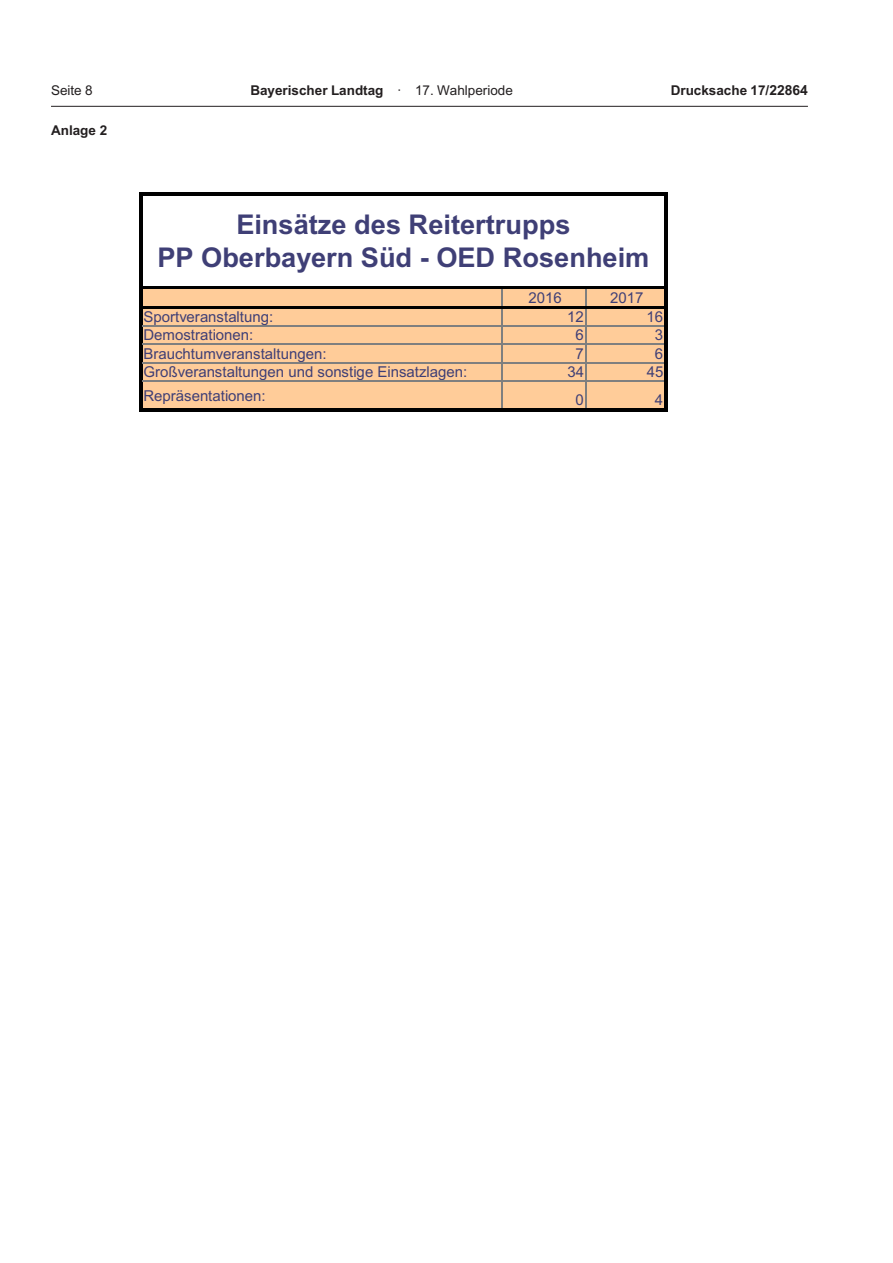
<style>
.page{position:relative;width:893px;height:1263px;background:#fff}
.page>*{position:absolute;margin:0;border:0;box-sizing:border-box;transform-origin:0 0}
.t1{font:700 27.15px/32.8px "Arial";color:#3f3f76;text-align:center}
.t2{font:15px "Arial";color:#3f3f76}
.t3{font:700 13.5px "Arial";color:#231f20}
.t4{font:13.5px "Arial";color:#231f20}
.s1{font-weight:400}
.s2{font-size:13.8px}
</style>
<div class="page">
<hr style="left:51px;top:106px;width:757px;height:1px;background:#231f20">
<div style="left:141px;top:288px;width:525px;height:122px;background:#fc9"></div>
<svg style="left:502px;top:289px;width:1px;height:17px"></svg>
<svg style="left:586px;top:289px;width:1px;height:17px"></svg>
<hr style="left:139px;top:192px;width:4px;height:220px;background:#000">
<hr style="left:502px;top:308px;width:1px;height:100px;background:#7f7f7f">
<hr style="left:586px;top:308px;width:1px;height:100px;background:#7f7f7f">
<hr style="left:664px;top:196px;width:4px;height:216px;background:#000">
<hr style="left:143px;top:192px;width:525px;height:4px;background:#000">
<hr style="left:143px;top:286px;width:521px;height:3px;background:#000">
<hr style="left:143px;top:306px;width:521px;height:2px;background:#000">
<hr style="left:143px;top:325px;width:521px;height:1px;background:#7f7f7f">
<hr style="left:143px;top:344px;width:521px;height:1px;background:#7f7f7f">
<hr style="left:143px;top:362px;width:521px;height:1px;background:#7f7f7f">
<hr style="left:143px;top:381px;width:521px;height:1px;background:#7f7f7f">
<hr style="left:143px;top:408px;width:525px;height:4px;background:#000">
<p class="t4" style="left:51px;top:81px;width:43px">Seite 8</p>
<p class="t3" style="left:250px;top:81px;width:264px">Bayerischer Landtag <span class="s1">· 17. Wahlperiode</span></p>
<p class="t3" style="left:671px;top:81px;width:139px">Drucksache 17/<span class="s2">22864</span></p>
<p class="t3" style="left:51px;top:121px;width:58px">Anlage 2</p>
<h1 class="t1" style="left:158px;top:208px;width:493px">Einsätze des Reitertrupps<br>PP Oberbayern Süd - OED Rosenheim</h1>
<p class="t2" style="left:528px;top:287px;width:35px">2016</p>
<p class="t2" style="left:610px;top:287px;width:35px">2017</p>
<p class="t2" style="left:144px;top:306px;width:131px">Sportveranstaltung:</p>
<p class="t2" style="left:567px;top:306px;width:18px">12</p>
<p class="t2" style="left:646px;top:306px;width:18px">16</p>
<p class="t2" style="left:144px;top:325px;width:111px">Demostrationen:</p>
<p class="t2" style="left:575px;top:325px;width:10px">6</p>
<p class="t2" style="left:655px;top:325px;width:10px">3</p>
<p class="t2" style="left:143px;top:343px;width:185px">Brauchtumveranstaltungen:</p>
<p class="t2" style="left:575px;top:343px;width:10px">7</p>
<p class="t2" style="left:655px;top:343px;width:10px">6</p>
<p class="t2" style="left:144px;top:362px;width:325px">Großveranstaltungen und sonstige Einsatzlagen:</p>
<p class="t2" style="left:567px;top:362px;width:18px">34</p>
<p class="t2" style="left:647px;top:362px;width:18px">45</p>
<p class="t2" style="left:144px;top:385px;width:124px">Repräsentationen:</p>
<p class="t2" style="left:575px;top:389px;width:10px">0</p>
<p class="t2" style="left:655px;top:389px;width:10px">4</p>
</div>
